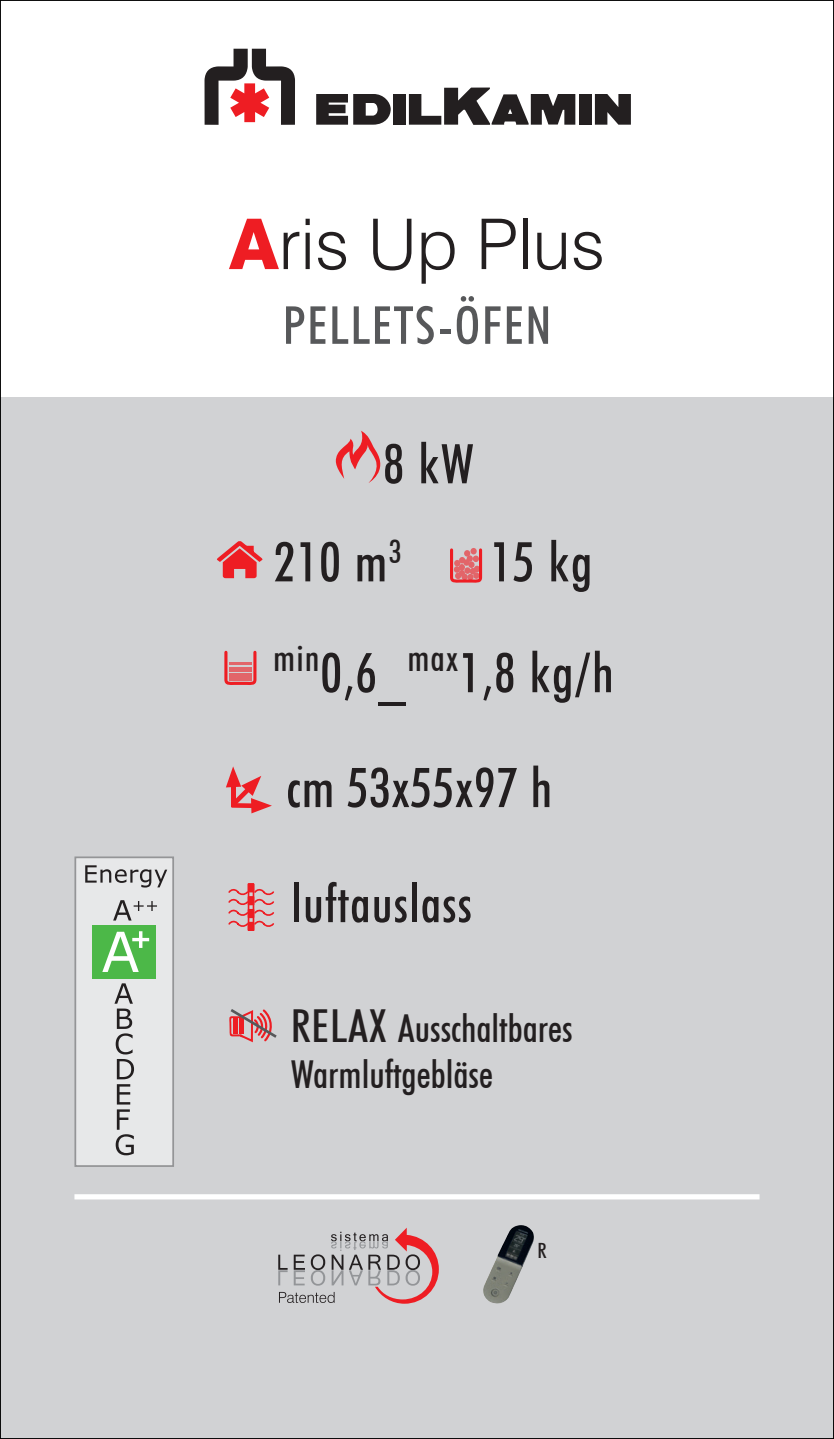
<style>
.page{position:relative;width:834px;height:1439px;background:#fff}
.page>*{position:absolute;margin:0;border:0;box-sizing:border-box;transform-origin:0 0}
.t1{font:300 70px "Swiss 721 BT";color:#231f20}
.t2{font:500 condensed 54.95px/98px "Futura BT";letter-spacing:.02em;color:#231f20}
.t3{font:500 condensed 52.5px "Futura BT";letter-spacing:.03em;color:#57585a}
.t4{font:500 condensed 52.5px "Futura BT";letter-spacing:.02em;color:#231f20}
.t5{font:500 condensed 38.5px/46.2px "Futura BT";color:#231f20}
.t6{font:500 condensed 21px "Futura BT";color:#231f20}
.s1{font-weight:800;color:#ee1d23}
.s2{font-size:45.5px}
</style>
<div class="page">
<div style="left:0;top:45px;width:833px;height:1394px;background:#d1d2d4"></div>
<div style="left:0;top:0;width:833px;height:397px;background:#fff"></div>
<svg style="left:204px;top:49px;width:91px;height:76px"></svg>
<div style="left:579px;top:94px;width:12px;height:31px;background:#231f20"></div>
<div style="left:393px;top:94px;width:12px;height:31px;background:#231f20"></div>
<svg style="left:316px;top:94px;width:75px;height:31px"></svg>
<svg style="left:409px;top:88px;width:166px;height:37px"></svg>
<svg style="left:594px;top:94px;width:36px;height:31px"></svg>
<svg style="left:74px;top:856px;width:100px;height:311px;background:#dfe1e1"></svg>
<svg style="left:85px;top:865px;width:82px;height:22px;background:#b6b6b7"></svg>
<svg style="left:113px;top:900px;width:44px;height:20px"></svg>
<div style="left:92px;top:925px;width:64px;height:53px;background:#4cb848"></div>
<svg style="left:102px;top:931px;width:47px;height:41px"></svg>
<svg style="left:114px;top:983px;width:20px;height:172px;background:#b1b1b2"></svg>
<div style="left:74px;top:1194px;width:685px;height:5px;background:#fff"></div>
<svg style="left:226px;top:766px;width:46px;height:47px"></svg>
<div style="left:231px;top:803px;width:21px;height:5px;background:#ee1d23"></div>
<svg style="left:335px;top:431px;width:46px;height:52px"></svg>
<svg style="left:450px;top:548px;width:33px;height:35px"></svg>
<svg style="left:217px;top:541px;width:45px;height:37px"></svg>
<svg style="left:224px;top:650px;width:33px;height:35px"></svg>
<div style="left:229px;top:673px;width:23px;height:7px;background:#e26569"></div>
<hr style="left:229px;top:667px;width:23px;height:4px;background:#e26569">
<hr style="left:229px;top:663px;width:23px;height:2px;background:#ee1d23">
<div style="left:248px;top:883px;width:6px;height:9px;background:#ee1d23"></div>
<div style="left:248px;top:922px;width:6px;height:9px;background:#ee1d23"></div>
<svg style="left:228px;top:889px;width:46px;height:38px"></svg>
<svg style="left:229px;top:1009px;width:48px;height:34px"></svg>
<img style="left:483px;top:1225px;width:51px;height:79px">
<svg style="left:278px;top:1228px;width:161px;height:75px"></svg>
<p class="t1" style="left:229px;top:202px;width:377px"><span class="s1">A</span>ris Up Plus</p>
<p class="t3" style="left:282px;top:293px;width:270px">PELLETS-ÖFEN</p>
<p class="t2" style="left:274px;top:414px;width:201px;text-indent:109px">8 kW<br>210 m<sup>3</sup></p>
<p class="t2" style="left:273px;top:506px;width:342px;line-height:111px;text-indent:217px">15 kg <sup>min</sup>0,6_<sup>max</sup>1,8 kg/h</p>
<p class="t2" style="left:286px;top:738px;width:267px">cm 53x55x97 h</p>
<p class="t4" style="left:291px;top:871px;width:182px">luftauslass</p>
<p class="t5" style="left:291px;top:1004px;width:283px"><span class="s2">RELAX</span> Ausschaltbares<br>Warmluftgebläse</p>
<p class="t6" style="left:537px;top:1238px;width:11px">R</p>
</div>
